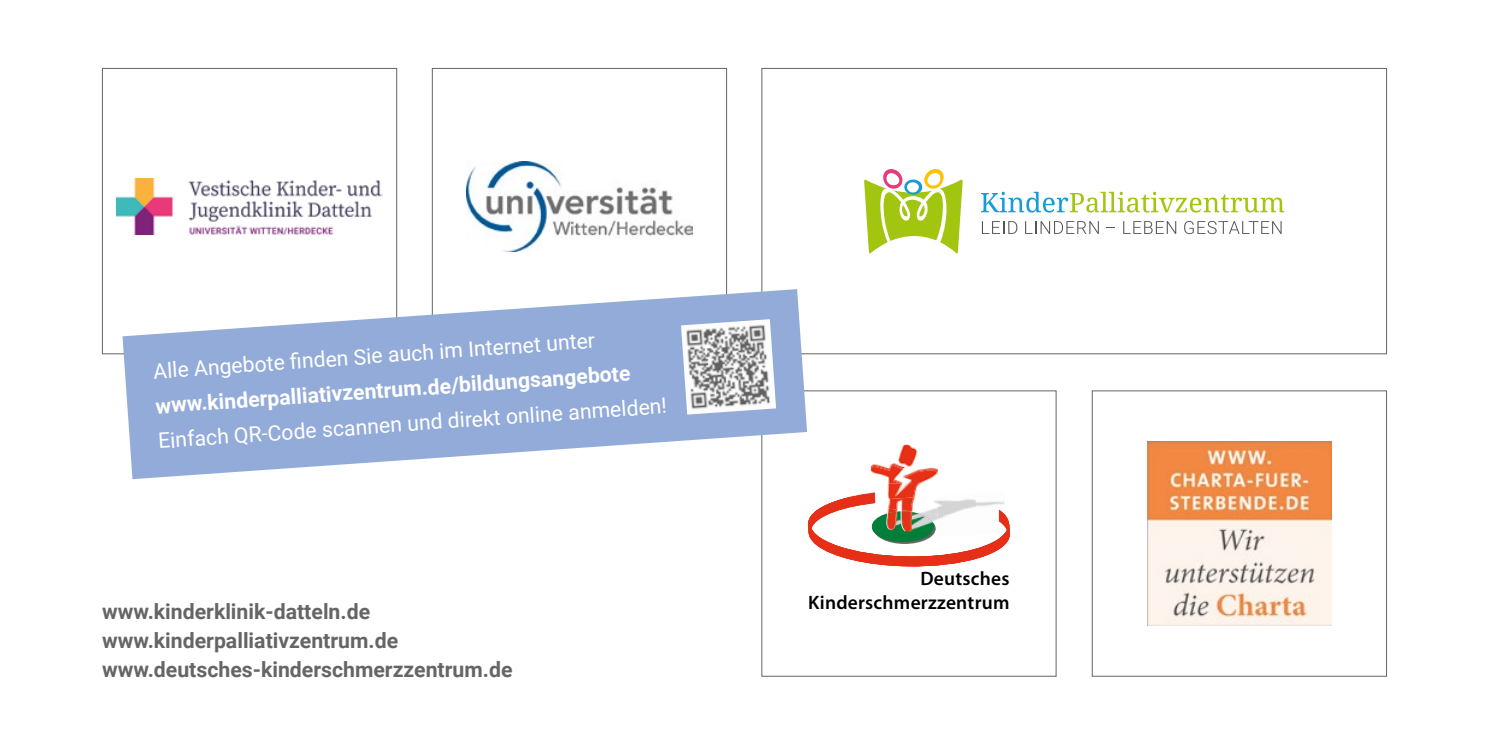
<style>
.page{position:relative;width:1489px;height:745px;background:#fff}
.page>*{position:absolute;margin:0;border:0;box-sizing:border-box;transform-origin:0 0}
.t1{font:700 21.25px/28.8px "Roboto";color:#656564}
.t2{font:21.25px "Roboto";color:#fff}
.t3{font:700 21.25px "Roboto";color:#fff}
.t4{font:600 19.5px/23.2px "Myriad Pro";letter-spacing:.01em;color:#000;text-align:right}
</style>
<div class="page">
<img style="left:116px;top:178px;width:267px;height:57px">
<img style="left:466px;top:161px;width:226px;height:90px">
<svg style="left:981px;top:192px;width:303px;height:20px"></svg>
<svg style="left:981px;top:221px;width:36px;height:13px"></svg>
<svg style="left:1025px;top:221px;width:73px;height:13px"></svg>
<svg style="left:1123px;top:221px;width:53px;height:13px"></svg>
<svg style="left:1184px;top:221px;width:97px;height:13px"></svg>
<svg style="left:864px;top:169px;width:98px;height:84px"></svg>
<img style="left:891px;top:444px;width:27px;height:20px">
<svg style="left:808px;top:464px;width:201px;height:102px"></svg>
<img style="left:883px;top:495px;width:54px;height:19px">
<img style="left:886px;top:497px;width:28px;height:34px">
<div style="left:761px;top:390px;width:295px;height:286px;border:1px solid #656564"></div>
<img style="left:1147px;top:441px;width:184px;height:184px">
<div style="left:1091px;top:390px;width:295px;height:286px;border:1px solid #656564"></div>
<svg style="left:122px;top:289px;width:685px;height:190px;fill:#93abd9"></svg>
<svg style="left:681px;top:319px;width:95px;height:95px"></svg>
<img style="left:682px;top:320px;width:93px;height:93px">
<p class="t2" style="left:152px;top:356px;width:444px;rotate:-4deg">Alle Angebote fi nden Sie auch im Internet unter</p>
<p class="t3" style="left:155px;top:391px;width:477px;rotate:-4deg">www.kinderpalliativzentrum.de/bildungsangebote</p>
<p class="t2" style="left:157px;top:426px;width:511px;rotate:-4deg">Einfach QR-Code scannen und direkt online anmelden!</p>
<p class="t1" style="left:102px;top:596px;width:412px">www.kinderklinik-datteln.de www.kinderpalliativzentrum.de www.deutsches-kinderschmerzzentrum.de</p>
<p class="t4" style="left:808px;top:567px;width:203px">Deutsches<br>Kinderschmerzzentrum</p>
</div>
